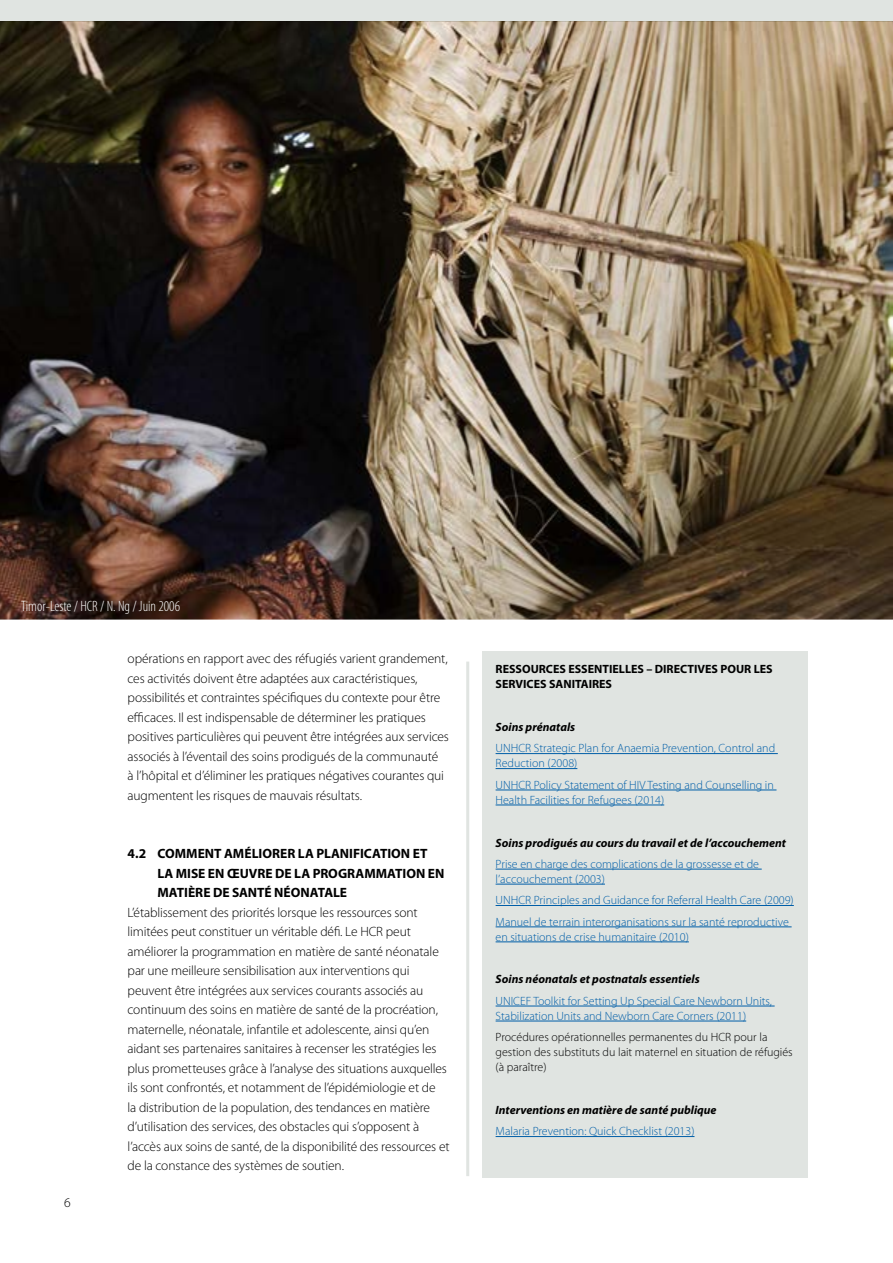
<style>
.page{position:relative;width:893px;height:1263px;background:#fff}
.page>*{position:absolute;margin:0;border:0;box-sizing:border-box;transform-origin:0 0}
.t1{font:300 condensed 15px "Myriad Pro";color:#fff}
.t2{font:300 13.5px/19.5px "Myriad Pro";letter-spacing:-.01em;color:#000}
.t3{font:700 13.5px "Myriad Pro";letter-spacing:-.005em;color:#000}
.t4{font:300 12px/15px "Myriad Pro";color:#005ea8}
.t5{font:italic 700 12px "Myriad Pro";color:#000}
.t6{font:300 12px/15px "Myriad Pro";color:#000}
.t7{font:700 12px "Myriad Pro";color:#000}
</style>
<div class="page">
<div style="left:483px;top:651px;width:325px;height:527px;background:#e0e4e1"></div>
<hr style="left:496px;top:753px;width:282px;height:1px;background:#005ea8">
<hr style="left:496px;top:768px;width:81px;height:1px;background:#005ea8">
<hr style="left:496px;top:790px;width:280px;height:1px;background:#005ea8">
<hr style="left:496px;top:805px;width:168px;height:1px;background:#005ea8">
<hr style="left:496px;top:869px;width:266px;height:1px;background:#005ea8">
<hr style="left:496px;top:884px;width:109px;height:1px;background:#005ea8">
<hr style="left:496px;top:905px;width:298px;height:1px;background:#005ea8">
<hr style="left:496px;top:926px;width:296px;height:1px;background:#005ea8">
<hr style="left:496px;top:941px;width:193px;height:1px;background:#005ea8">
<hr style="left:496px;top:1006px;width:279px;height:1px;background:#005ea8">
<hr style="left:496px;top:1021px;width:250px;height:1px;background:#005ea8">
<hr style="left:496px;top:1136px;width:198px;height:1px;background:#005ea8">
<img style="left:0;top:21px;width:893px;height:599px">
<div style="left:0;top:0;width:893px;height:21px;background:#e0e4e1"></div>
<hr style="left:466px;top:662px;width:3px;height:514px;background:#e0e4e1">
<p class="t1" style="left:21px;top:598px;width:160px">Timor-Leste / HCR / N. Ng / Juin2006</p>
<p class="t2" style="left:128px;top:649px;width:323px">opérations en rapport avec des réfugiés varient grandement, ces activités doivent être adaptées aux caractéristiques, possibilités et contraintes spécifiques du contexte pour être efficaces. Il est indispensable de déterminer les pratiques positives particulières qui peuvent être intégrées aux services associés à l’éventail des soins prodigués de la communauté<br>à l’hôpital et d’éliminer les pratiques négatives courantes qui augmentent les risques de mauvais résultats.</p>
<p class="t2" style="left:64px;top:1193px;width:8px">6</p>
<p class="t3" style="left:128px;top:846px;width:48px">4.2 COMMENT</p>
<p class="t3" style="left:224px;top:846px;width:9px">AMÉLIORER</p>
<p class="t3" style="left:298px;top:846px;width:34px">LA PLANI</p>
<p class="t3" style="left:353px;top:846px;width:28px">FICATION</p>
<p class="t3" style="left:413px;top:846px;width:8px">ET</p>
<p class="t3" style="left:157px;top:865px;width:27px">LA MISE</p>
<p class="t3" style="left:208px;top:865px;width:41px">EN ŒUVRE</p>
<p class="t3" style="left:275px;top:865px;width:82px">DE LA PROGRAMMATION</p>
<p class="t3" style="left:428px;top:865px;width:9px">EN</p>
<p class="t3" style="left:157px;top:885px;width:9px">MATI</p>
<p class="t3" style="left:188px;top:885px;width:53px">ÈREDESANTÉ</p>
<p class="t3" style="left:274px;top:885px;width:9px">NÉONATALE</p>
<p class="t2" style="left:128px;top:902px;width:324px">L’établissement des priorités lorsque les ressources sont limitées peut constituer un véritable défi. Le HCR peut améliorer la programmation en matière de santé néonatale par une meilleure sensibilisation aux interventions qui peuvent être intégrées aux services courants associés au continuum des soins en matière de santé de la procréation, maternelle, néonatale, infantile et adolescente, ainsi qu’en aidant ses partenaires sanitaires à recenser les stratégies les plus prometteuses grâce à l’analyse des situations auxquelles ils sont confrontés, et notamment de l’épidémiologie et de<br>la distribution de la population, des tendances en matière d’utilisation des services, des obstacles qui s’opposent à l’accès aux soins de santé, de la disponibilité des ressources et de la constance des systèmes de soutien.</p>
<p class="t7" style="left:496px;top:662px;width:9px">RESSOUR</p>
<p class="t7" style="left:546px;top:662px;width:30px">CES ESSENTIELLES</p>
<p class="t7" style="left:646px;top:662px;width:16px">– DIRE</p>
<p class="t7" style="left:680px;top:662px;width:15px">CTIVES</p>
<p class="t7" style="left:720px;top:662px;width:16px">POUR</p>
<p class="t7" style="left:754px;top:662px;width:7px">LES</p>
<p class="t7" style="left:496px;top:677px;width:7px">SERVI</p>
<p class="t7" style="left:527px;top:677px;width:30px">CES SANITAIRES</p>
<p class="t5" style="left:496px;top:720px;width:81px">Soins prénatals</p>
<p class="t4" style="left:496px;top:741px;width:281px">UNHCR Strategic Plan for Anaemia Prevention, Control and<br>Reduction (2008)</p>
<p class="t4" style="left:496px;top:777px;width:280px">UNHCR Policy Statement of HIV Testing and Counselling in<br>Health Facilities for Refugees (2014)</p>
<p class="t5" style="left:496px;top:836px;width:292px">Soins prodigués au cours du travail et de l’accouchement</p>
<p class="t4" style="left:496px;top:856px;width:265px">Prise en charge des complications de la grossesse et de l’accouchement (2003)</p>
<p class="t4" style="left:496px;top:890px;width:300px;line-height:21.3px">UNHCR Principles and Guidance for Referral Health Care (2009)<br>Manuel de terrain interorganisations sur la santé reproductive</p>
<p class="t4" style="left:496px;top:929px;width:195px">en situations de crise humanitaire (2010)</p>
<p class="t5" style="left:496px;top:973px;width:206px">Soins néonatals et postnatals essentiels</p>
<p class="t4" style="left:496px;top:993px;width:278px">UNICEF Toolkit for Setting Up Special Care Newborn Units,<br>Stabilization Units and Newborn Care Corners (2011)</p>
<p class="t6" style="left:496px;top:1030px;width:299px">Procédures opérationnelles permanentes du HCR pour la gestion des substituts du lait maternel en situation de réfugiés (à paraître)</p>
<p class="t5" style="left:496px;top:1103px;width:223px">Interventions en matière de santé publique</p>
<p class="t4" style="left:496px;top:1124px;width:200px">Malaria Prevention: Quick Checklist (2013)</p>
</div>
